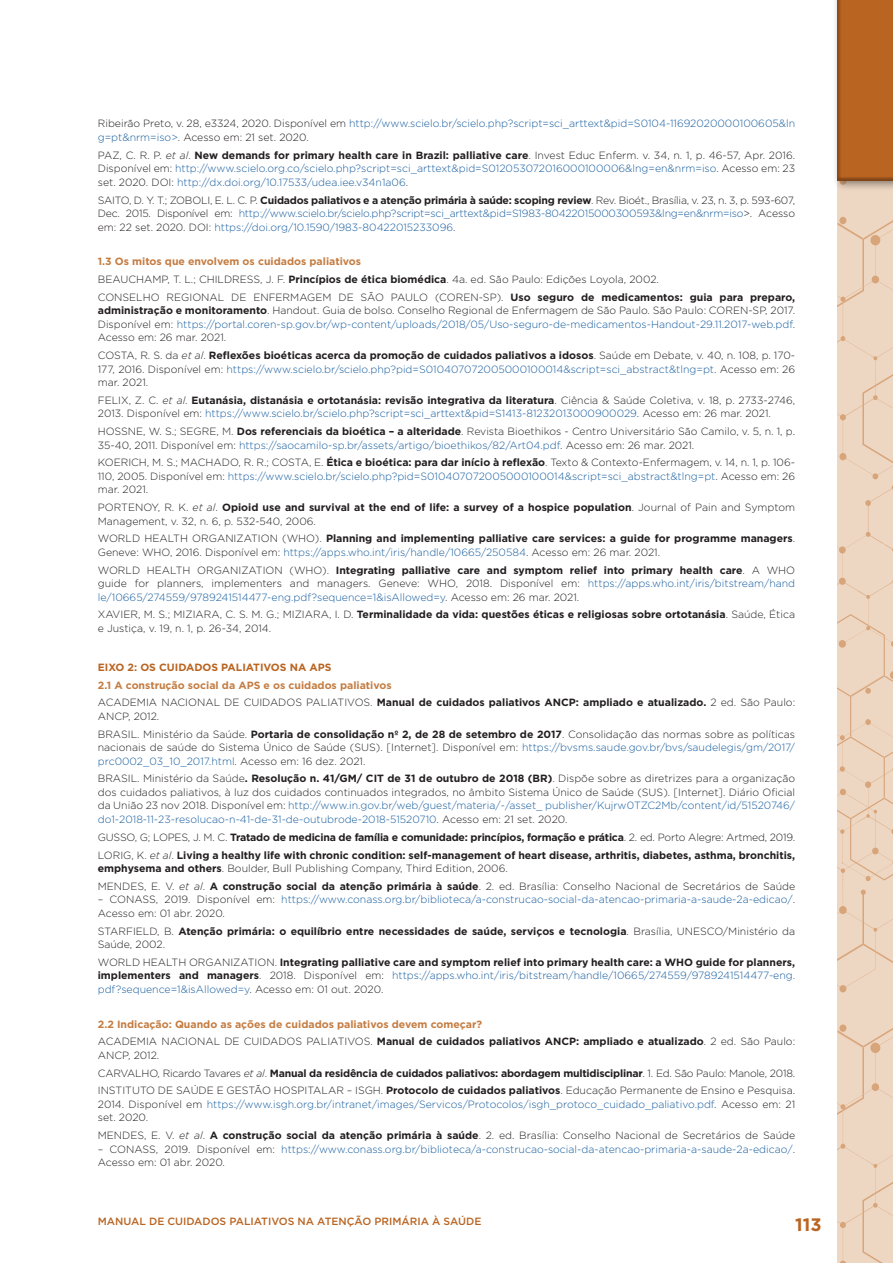
<style>
.page{position:relative;width:893px;height:1263px;background:#fff}
.page>*{position:absolute;margin:0;border:0;box-sizing:border-box;transform-origin:0 0}
.t1{font:700 18px "Gotham";color:#b96421}
.t2{font:300 10.5px/13.5px "Gotham";color:#231f20}
.t3{font:300 10.5px/13.5px "Gotham";color:#175d9e}
.t4{font:700 10.5px/13.5px "Gotham";color:#231f20}
.t5{font:700 10.5px/17.7px "Gotham";color:#c47c41}
.t6{font:500 10.5px "Gotham";color:#b96421}
.t7{font:700 10.5px "Gotham";color:#b96421}
.s1{color:#231f20}
.s2{font-style:italic;color:#231f20}
.s3{font-weight:700;color:#231f20}
.s4{font-weight:700;color:#c47c41}
.s5{font-weight:700}
.s6{color:#175d9e}
.s7{font-style:italic}
.s8{color:#c47c41}
.s9{font-weight:300}
.s10{font-weight:300;font-style:italic}
.s11{font-weight:300;color:#175d9e}
.s12{font-weight:300;color:#231f20}
</style>
<div class="page">
<svg style="left:838px;top:192px;width:55px;height:287px;background:#ecd4be"></svg>
<svg style="left:838px;top:485px;width:55px;height:778px;background:#ecd3bd"></svg>
<div style="left:832px;top:0;width:61px;height:192px;background:#231f20;opacity:.5"></div>
<div style="left:836px;top:0;width:57px;height:182px;background:#231f20;opacity:.35"></div>
<p class="t3" style="left:98px;top:117px;width:699px"><span class="s1">Ribeirão Preto, v. 28, e3324, 2020. Disponível em</span> http://www.scielo.br/scielo.php?script=sci_arttext&amp;pid=S0104-11692020000100605&amp;ln g=pt&amp;nrm=iso&gt;<span class="s1">. Acesso em: 21 set. 2020.</span></p>
<p class="t3" style="left:98px;top:148px;width:699px;text-align:justify"><span class="s1">PAZ, C. R. P.</span> <span class="s2">et al</span><span class="s1">.</span> <span class="s3">New demands for primary health care in Brazil: palliative care</span><span class="s1">. Invest Educ Enferm. v. 34, n. 1, p. 46-57, Apr. 2016.<br>Disponível em:</span> http://www.scielo.org.co/scielo.php?script=sci_arttext&amp;pid=S012053072016000100006&amp;lng=en&amp;nrm=iso<span class="s1">. Acesso em: 23 set. 2020. DOI:</span> http://dx.doi.org/10.17533/udea.iee.v34n1a06<span class="s1">.</span></p>
<p class="t3" style="left:98px;top:193px;width:699px;text-align:justify"><span class="s1">SAITO, D. Y. T.; ZOBOLI, E. L. C. P.</span> <span class="s3">Cuidados paliativos e a atenção primária à saúde: scoping review</span><span class="s1">. Rev. Bioét., Brasília, v. 23, n. 3, p. 593-607, Dec. 2015. Disponível em:</span> http://www.scielo.br/scielo.php?script=sci_arttext&amp;pid=S1983-80422015000300593&amp;lng=en&amp;nrm=iso<span class="s1">&gt;. Acesso em: 22 set. 2020. DOI:</span> https://doi.org/10.1590/1983-80422015233096<span class="s1">.</span></p>
<p class="t2" style="left:98px;top:252px;width:699px;line-height:17.7px"><span class="s4">1.3 Os mitos que envolvem os cuidados paliativos<br></span>BEAUCHAMP, T. L.; CHILDRESS, J. F. <span class="s5">Princípios de ética biomédica</span>. 4a. ed. São Paulo: Edições Loyola, 2002.<br>CONSELHO REGIONAL DE ENFERMAGEM DE SÃO PAULO (COREN-SP). <span class="s5">Uso seguro de medicamentos: guia para preparo,</span></p>
<p class="t2" style="left:98px;top:304px;width:699px;text-align:justify"><span class="s5">administração e monitoramento</span>. Handout. Guia de bolso. Conselho Regional de Enfermagem de São Paulo. São Paulo: COREN-SP, 2017.<br>Disponível em: <span class="s6">https://portal.coren-sp.gov.br/wp-content/uploads/2018/05/Uso-seguro-de-medicamentos-Handout-29.11.2017-web.pdf</span>.<br>Acesso em: 26 mar. 2021.</p>
<p class="t2" style="left:98px;top:348px;width:699px;text-align:justify">COSTA, R. S. da <span class="s7">et al</span>. <span class="s5">Reflexões bioéticas acerca da promoção de cuidados paliativos a idosos</span>. Saúde em Debate, v. 40, n. 108, p. 170- 177, 2016. Disponível em: <span class="s6">https://www.scielo.br/scielo.php?pid=S010407072005000100014&amp;script=sci_abstract&amp;tlng=pt</span>. Acesso em: 26 mar. 2021.</p>
<p class="t2" style="left:98px;top:393px;width:699px">FELIX, Z. C. <span class="s7">et al</span>. <span class="s5">Eutanásia, distanásia e ortotanásia: revisão integrativa da literatura</span>. Ciência &amp; Saúde Coletiva, v. 18, p. 2733-2746,<br>2013. Disponível em: <span class="s6">https://www.scielo.br/scielo.php?script=sci_arttext&amp;pid=S1413-81232013000900029</span>. Acesso em: 26 mar. 2021.</p>
<p class="t2" style="left:98px;top:424px;width:699px">HOSSNE, W. S.; SEGRE, M. <span class="s5">Dos referenciais da bioética – a alteridade</span>. Revista Bioethikos - Centro Universitário São Camilo, v. 5, n. 1, p.<br>35-40, 2011. Disponível em: <span class="s6">https://saocamilo-sp.br/assets/artigo/bioethikos/82/Art04.pdf</span>. Acesso em: 26 mar. 2021.</p>
<p class="t2" style="left:98px;top:456px;width:699px;text-align:justify">KOERICH, M. S.; MACHADO, R. R.; COSTA, E. <span class="s5">Ética e bioética: para dar início à reflexão</span>. Texto &amp; Contexto-Enfermagem, v. 14, n. 1, p. 106- 110, 2005. Disponível em: <span class="s6">https://www.scielo.br/scielo.php?pid=S010407072005000100014&amp;script=sci_abstract&amp;tlng=pt</span>. Acesso em: 26 mar. 2021.</p>
<p class="t2" style="left:98px;top:500px;width:699px">PORTENOY, R. K. <span class="s7">et al</span>. <span class="s5">Opioid use and survival at the end of life: a survey of a hospice population</span>. Journal of Pain and Symptom<br>Management, v. 32, n. 6, p. 532-540, 2006.</p>
<p class="t2" style="left:98px;top:532px;width:699px">WORLD HEALTH ORGANIZATION (WHO). <span class="s5">Planning and implementing palliative care services: a guide for programme managers</span>.<br>Geneve: WHO, 2016. Disponível em: <span class="s6">https://apps.who.int/iris/handle/10665/250584</span>. Acesso em: 26 mar. 2021.</p>
<p class="t2" style="left:98px;top:563px;width:699px;text-align:justify">WORLD HEALTH ORGANIZATION (WHO). <span class="s5">Integrating palliative care and symptom relief into primary health care</span>. A WHO guide for planners, implementers and managers. Geneve: WHO, 2018. Disponível em: <span class="s6">https://apps.who.int/iris/bitstream/hand le/10665/274559/9789241514477-eng.pdf?sequence=1&amp;isAllowed=y</span>. Acesso em: 26 mar. 2021.</p>
<p class="t2" style="left:98px;top:608px;width:699px">XAVIER, M. S.; MIZIARA, C. S. M. G.; MIZIARA, I. D. <span class="s5">Terminalidade da vida: questões éticas e religiosas sobre ortotanásia</span>. Saúde, Ética e Justiça, v. 19, n. 1, p. 26-34, 2014.</p>
<p class="t7" style="left:98px;top:660px;width:235px">EIXO 2: OS CUIDADOS PALIATIVOS NA APS</p>
<p class="t4" style="left:98px;top:676px;width:699px;line-height:17.7px"><span class="s8">2.1 A construção social da APS e os cuidados paliativos<br></span><span class="s9">ACADEMIA NACIONAL DE CUIDADOS PALIATIVOS.</span> Manual de cuidados paliativos ANCP: ampliado e atualizado. <span class="s9">2 ed. São Paulo:</span></p>
<p class="t2" style="left:98px;top:707px;width:699px;line-height:17.7px">ANCP, 2012.<br>BRASIL. Ministério da Saúde. <span class="s5">Portaria de consolidação nº 2, de 28 de setembro de 2017</span>. Consolidação das normas sobre as políticas</p>
<p class="t2" style="left:98px;top:740px;width:699px">nacionais de saúde do Sistema Único de Saúde (SUS). [Internet]. Disponível em: <span class="s6">https://bvsms.saude.gov.br/bvs/saudelegis/gm/2017/ prc0002_03_10_2017.html</span>. Acesso em: 16 dez. 2021.</p>
<p class="t2" style="left:98px;top:772px;width:699px;text-align:justify">BRASIL. Ministério da Saúde<span class="s5">. Resolução n. 41/GM/ CIT de 31 de outubro de 2018 (BR)</span>. Dispõe sobre as diretrizes para a organização dos cuidados paliativos, à luz dos cuidados continuados integrados, no âmbito Sistema Único de Saúde (SUS). [Internet]. Diário Oficial da União 23 nov 2018. Disponível em: <span class="s6">http://www.in.gov.br/web/guest/materia/-/asset_ publisher/Kujrw0TZC2Mb/content/id/51520746/ do1-2018-11-23-resolucao-n-41-de-31-de-outubrode-2018-51520710</span>. Acesso em: 21 set. 2020.</p>
<p class="t4" style="left:98px;top:828px;width:699px;line-height:17.7px"><span class="s9">GUSSO, G; LOPES, J. M. C.</span> Tratado de medicina de família e comunidade: princípios, formação e prática<span class="s9">. 2. ed. Porto Alegre: Artmed, 2019.<br>LORIG, K.</span> <span class="s10">et al</span><span class="s9">.</span> Living a healthy life with chronic condition: self-management of heart disease, arthritis, diabetes, asthma, bronchitis,</p>
<p class="t2" style="left:98px;top:859px;width:699px;line-height:17.7px"><span class="s5">emphysema and others</span>. Boulder, Bull Publishing Company, Third Edition, 2006.<br>MENDES, E. V. <span class="s7">et al</span>. <span class="s5">A construção social da atenção primária à saúde</span>. 2. ed. Brasília: Conselho Nacional de Secretários de Saúde</p>
<p class="t3" style="left:98px;top:892px;width:699px"><span class="s1">– CONASS, 2019. Disponível em:</span> https://www.conass.org.br/biblioteca/a-construcao-social-da-atencao-primaria-a-saude-2a-edicao/<span class="s1">.<br>Acesso em: 01 abr. 2020.</span></p>
<p class="t4" style="left:98px;top:924px;width:699px"><span class="s9">STARFIELD, B.</span> Atenção primária: o equilíbrio entre necessidades de saúde, serviços e tecnologia<span class="s9">. Brasília, UNESCO/Ministério da<br>Saúde, 2002.</span></p>
<p class="t4" style="left:98px;top:955px;width:699px;text-align:justify"><span class="s9">WORLD HEALTH ORGANIZATION.</span> Integrating palliative care and symptom relief into primary health care: a WHO guide for planners, implementers and managers<span class="s9">. 2018. Disponível em:</span> <span class="s11">https://apps.who.int/iris/bitstream/handle/10665/274559/9789241514477-eng. pdf?sequence=1&amp;isAllowed=y</span><span class="s9">. Acesso em: 01 out. 2020.</span></p>
<p class="t5" style="left:98px;top:1015px;width:699px">2.2 Indicação: Quando as ações de cuidados paliativos devem começar?<br><span class="s12">ACADEMIA NACIONAL DE CUIDADOS PALIATIVOS.</span> <span class="s1">Manual de cuidados paliativos ANCP: ampliado e atualizado</span><span class="s12">. 2 ed. São Paulo:</span></p>
<p class="t2" style="left:98px;top:1046px;width:699px;line-height:17.7px">ANCP, 2012.<br>CARVALHO, Ricardo Tavares <span class="s7">et al</span>. <span class="s5">Manual da residência de cuidados paliativos: abordagem multidisciplinar</span>. 1. Ed. São Paulo: Manole, 2018.<br>INSTITUTO DE SAÚDE E GESTÃO HOSPITALAR – ISGH. <span class="s5">Protocolo de cuidados paliativos</span>. Educação Permanente de Ensino e Pesquisa.</p>
<p class="t3" style="left:98px;top:1097px;width:699px"><span class="s1">2014. Disponível em</span> https://www.isgh.org.br/intranet/images/Servicos/Protocolos/isgh_protoco_cuidado_paliativo.pdf<span class="s1">. Acesso em: 21 set. 2020.</span></p>
<p class="t2" style="left:98px;top:1128px;width:699px">MENDES, E. V. <span class="s7">et al</span>. <span class="s5">A construção social da atenção primária à saúde</span>. 2. ed. Brasília: Conselho Nacional de Secretários de Saúde</p>
<p class="t3" style="left:98px;top:1142px;width:699px"><span class="s1">– CONASS, 2019. Disponível em:</span> https://www.conass.org.br/biblioteca/a-construcao-social-da-atencao-primaria-a-saude-2a-edicao/<span class="s1">.<br>Acesso em: 01 abr. 2020.</span></p>
<p class="t6" style="left:98px;top:1214px;width:385px">MANUAL DE CUIDADOS PALIATIVOS NA ATENÇÃO PRIMÁRIA À SAÚDE</p>
<h1 class="t1" style="left:795px;top:1212px;width:28px">113</h1>
</div>
